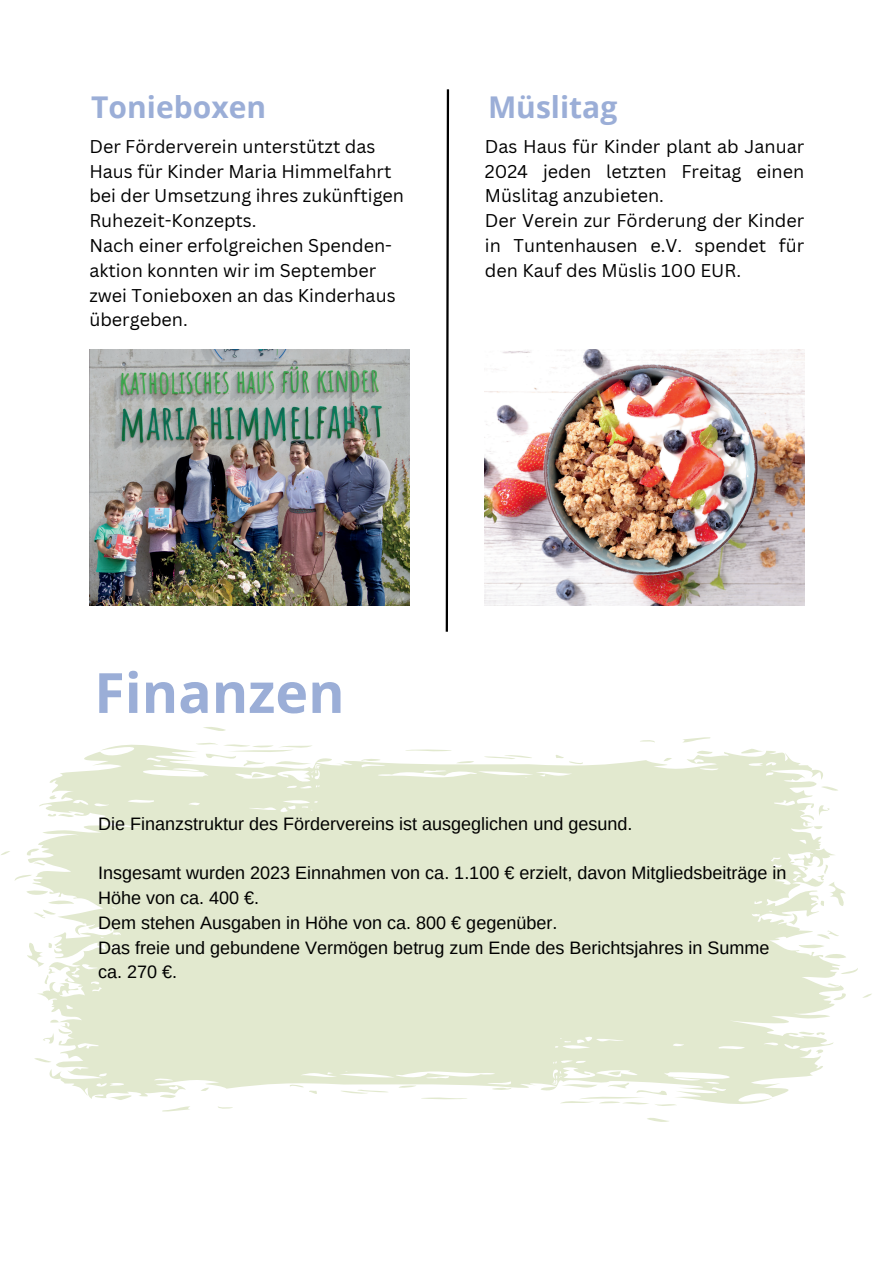
<style>
.page{position:relative;width:894px;height:1264px;background:#fff}
.page>*{position:absolute;margin:0;border:0;box-sizing:border-box;transform-origin:0 0}
.t1{font:700 55.5px "Open Sans";color:#9baed7}
.t2{font:700 30px "Open Sans";color:#9baed7}
.t3{font:18px/24.8px "Canva Sans";color:#000;text-align:justify}
.t4{font:18px/24.8px "Arimo";color:#000}
</style>
<div class="page">
<img style="left:89px;top:349px;width:320px;height:257px">
<img style="left:485px;top:349px;width:319px;height:257px">
<svg style="left:445px;top:89px;width:5px;height:543px"></svg>
<svg style="left:203px;top:727px;width:23px;height:4px"></svg>
<svg style="left:1px;top:851px;width:9px;height:4px"></svg>
<svg style="left:864px;top:993px;width:8px;height:4px"></svg>
<svg style="left:647px;top:1118px;width:22px;height:4px"></svg>
<svg style="left:15px;top:737px;width:842px;height:374px;fill:#e2e9cf"></svg>
<p class="t2" style="left:91px;top:86px;width:176px">Tonieboxen</p>
<p class="t3" style="left:89px;top:134px;width:287px">Der Förderverein unterstützt das</p>
<p class="t3" style="left:89px;top:158px;width:303px">Haus für Kinder Maria Himmelfahrt</p>
<p class="t3" style="left:89px;top:183px;width:316px">bei der Umsetzung ihres zukünftigen</p>
<p class="t3" style="left:89px;top:208px;width:169px">Ruhezeit-Konzepts.</p>
<p class="t3" style="left:89px;top:233px;width:304px">Nach einer erfolgreichen Spenden-</p>
<p class="t3" style="left:89px;top:257px;width:288px">aktion konnten wir im September</p>
<p class="t3" style="left:89px;top:282px;width:308px">zwei Tonieboxen an das Kinderhaus</p>
<p class="t3" style="left:89px;top:307px;width:100px">übergeben.</p>
<p class="t2" style="left:488px;top:86px;width:131px">Müslitag</p>
<p class="t3" style="left:485px;top:134px;width:321px">Das Haus für Kinder plant ab Januar 2024 jeden letzten Freitag einen Müslitag anzubieten.</p>
<p class="t3" style="left:485px;top:208px;width:321px">Der Verein zur Förderung der Kinder in Tuntenhausen e.V. spendet für den Kauf des Müslis 100 EUR.</p>
<h1 class="t1" style="left:94px;top:653px;width:252px">Finanzen</h1>
<p class="t4" style="left:98px;top:811px;width:535px">Die Finanzstruktur des Fördervereins ist ausgeglichen und gesund.</p>
<p class="t4" style="left:98px;top:860px;width:689px">Insgesamt wurden 2023 Einnahmen von ca. 1.100 € erzielt, davon Mitgliedsbeiträge in<br>Höhe von ca. 400 €.</p>
<p class="t4" style="left:98px;top:910px;width:461px">Dem stehen Ausgaben in Höhe von ca. 800 € gegenüber.</p>
<p class="t4" style="left:98px;top:935px;width:672px">Das freie und gebundene Vermögen betrug zum Ende des Berichtsjahres in Summe ca. 270 €.</p>
</div>
